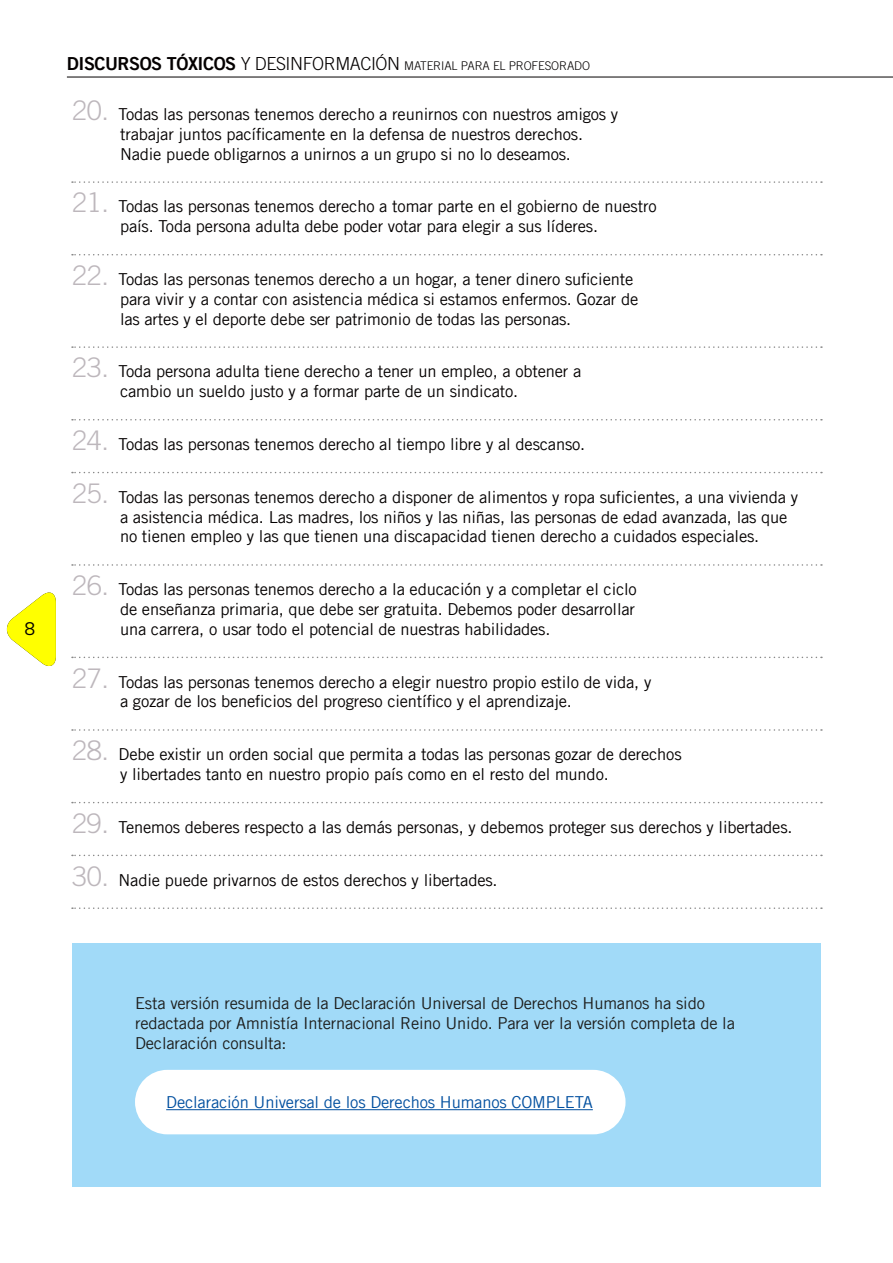
<style>
.page{position:relative;width:893px;height:1263px;background:#fff}
.page>*{position:absolute;margin:0;border:0;box-sizing:border-box;transform-origin:0 0}
.LISTA-DECLARACION{font:16.5px/19.8px "Amnesty Trade Gothic";letter-spacing:-.01em;color:#040000}
.BUTT-BACK_TEXT{font:16.5px/19.8px "Amnesty Trade Gothic";letter-spacing:-.01em;color:#1d1d1b}
.ENLACE-URL-BTN-VERSI{font:16.5px "Amnesty Trade Gothic";letter-spacing:-.01em;color:#004f9f}
.t1{font:300 12px "Amnesty Trade Gothic";letter-spacing:-.01em;color:#040000}
.s1{font-family:"Amnesty Trade Gothic Bd 2";font-weight:400;font-size:18px}
.s2{font-size:18px}
.s3{font-weight:300;font-size:27px;color:#bdb7bc}
</style>
<div class="page">
<hr style="left:67px;top:77px;width:826px;height:1px;background:#040000">
<svg style="left:72px;top:181px;width:750px;height:2px"></svg>
<svg style="left:72px;top:254px;width:750px;height:1px"></svg>
<svg style="left:72px;top:346px;width:750px;height:2px"></svg>
<svg style="left:72px;top:419px;width:750px;height:1px"></svg>
<svg style="left:72px;top:472px;width:750px;height:1px"></svg>
<svg style="left:72px;top:564px;width:750px;height:2px"></svg>
<svg style="left:72px;top:657px;width:750px;height:1px"></svg>
<svg style="left:72px;top:729px;width:750px;height:2px"></svg>
<svg style="left:72px;top:802px;width:750px;height:1px"></svg>
<svg style="left:72px;top:855px;width:750px;height:1px"></svg>
<svg style="left:72px;top:907px;width:750px;height:2px"></svg>
<div style="left:72px;top:943px;width:749px;height:143px;background:#a1daf8"></div>
<div style="left:72px;top:1086px;width:749px;height:101px;background:#a1daf8"></div>
<div style="left:135px;top:1070px;width:490px;height:64px;background:#fff;border-radius:32px"></div>
<hr style="left:166px;top:1109px;width:427px;height:1px;background:#004f9f">
<svg style="left:6px;top:592px;width:50px;height:74px"></svg>
<p class="t1" style="left:67px;top:59px;width:525px"><span class="s1">DISCURSOS TÓXICOS</span> <span class="s2">Y DESINFORMACIÓN</span> MATERIAL PARA EL PROFESORADO</p>
<p class="LISTA-DECLARACION" style="left:120px;top:104px;width:500px;text-indent:-48px"><span class="s3">20.</span> Todas las personas tenemos derecho a reunirnos con nuestros amigos y trabajar juntos pacíficamente en la defensa de nuestros derechos.<br>Nadie puede obligarnos a unirnos a un grupo si no lo deseamos.</p>
<p class="LISTA-DECLARACION" style="left:120px;top:196px;width:538px;text-indent:-48px"><span class="s3">21.</span> Todas las personas tenemos derecho a tomar parte en el gobierno de nuestro país. Toda persona adulta debe poder votar para elegir a sus líderes.</p>
<p class="LISTA-DECLARACION" style="left:120px;top:269px;width:520px;text-indent:-48px"><span class="s3">22.</span> Todas las personas tenemos derecho a un hogar, a tener dinero suficiente para vivir y a contar con asistencia médica si estamos enfermos. Gozar de las artes y el deporte debe ser patrimonio de todas las personas.</p>
<p class="LISTA-DECLARACION" style="left:120px;top:361px;width:463px;text-indent:-48px"><span class="s3">23.</span> Toda persona adulta tiene derecho a tener un empleo, a obtener a cambio un sueldo justo y a formar parte de un sindicato.</p>
<p class="LISTA-DECLARACION" style="left:72px;top:434px;width:515px"><span class="s3">24.</span> Todas las personas tenemos derecho al tiempo libre y al descanso.</p>
<p class="LISTA-DECLARACION" style="left:120px;top:487px;width:680px;text-indent:-48px"><span class="s3">25.</span> Todas las personas tenemos derecho a disponer de alimentos y ropa suficientes, a una vivienda y a asistencia médica. Las madres, los niños y las niñas, las personas de edad avanzada, las que no tienen empleo y las que tienen una discapacidad tienen derecho a cuidados especiales.</p>
<p class="LISTA-DECLARACION" style="left:120px;top:579px;width:518px;text-align:justify;text-indent:-48px"><span class="s3">26.</span> Todas las personas tenemos derecho a la educación y a completar el ciclo de enseñanza primaria, que debe ser gratuita. Debemos poder desarrollar una carrera, o usar todo el potencial de nuestras habilidades.</p>
<p class="LISTA-DECLARACION" style="left:120px;top:672px;width:533px;text-indent:-48px"><span class="s3">27.</span> Todas las personas tenemos derecho a elegir nuestro propio estilo de vida, y a gozar de los beneficios del progreso científico y el aprendizaje.</p>
<p class="LISTA-DECLARACION" style="left:120px;top:744px;width:563px;text-indent:-48px"><span class="s3">28.</span> Debe existir un orden social que permita a todas las personas gozar de derechos y libertades tanto en nuestro propio país como en el resto del mundo.</p>
<p class="LISTA-DECLARACION" style="left:72px;top:817px;width:722px"><span class="s3">29.</span> Tenemos deberes respecto a las demás personas, y debemos proteger sus derechos y libertades.</p>
<p class="LISTA-DECLARACION" style="left:72px;top:870px;width:427px"><span class="s3">30.</span> Nadie puede privarnos de estos derechos y libertades.</p>
<p class="BUTT-BACK_TEXT" style="left:135px;top:993px;width:601px">Esta versión resumida de la Declaración Universal de Derechos Humanos ha sido redactada por Amnistía Internacional Reino Unido. Para ver la versión completa de la<br>Declaración consulta:</p>
<p class="ENLACE-URL-BTN-VERSI" style="left:166px;top:1092px;width:428px">Declaración Universal de los Derechos Humanos COMPLETA</p>
</div>
